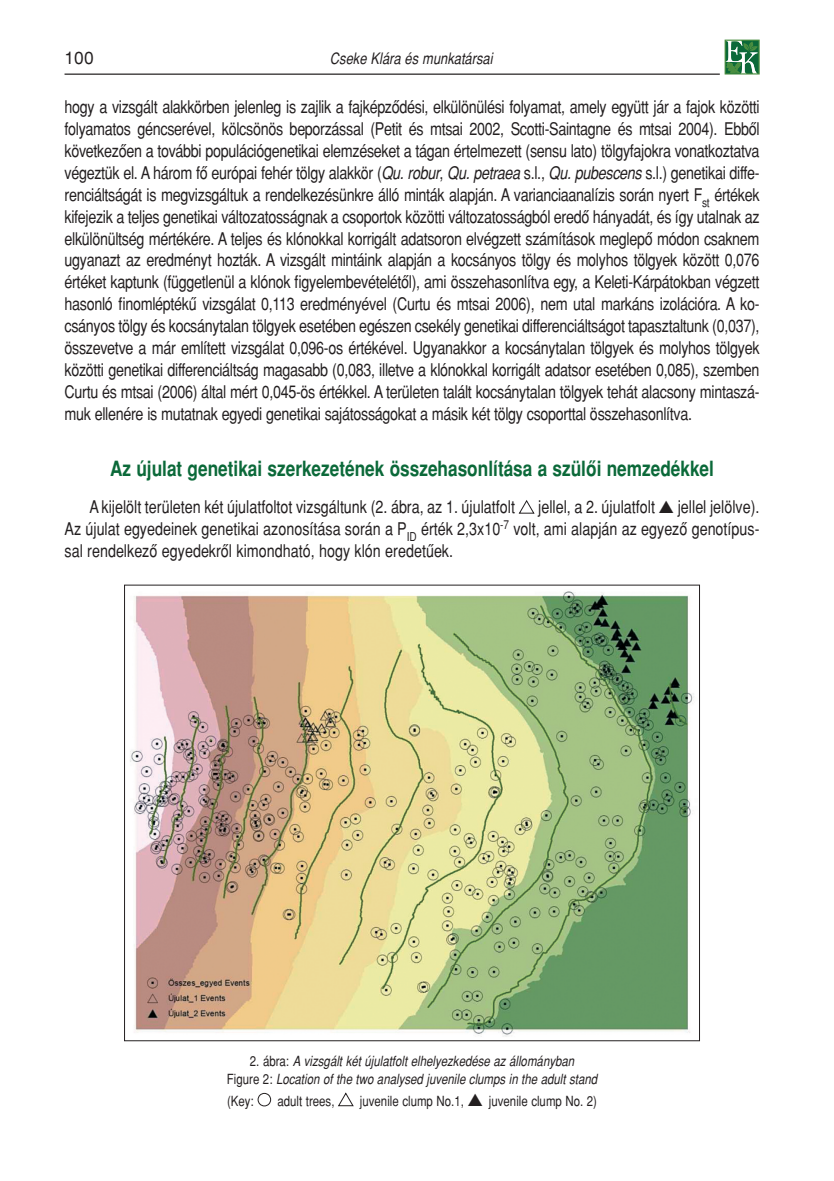
<style>
.page{position:relative;width:834px;height:1181px;background:#fff}
.page>*{position:absolute;margin:0;border:0;box-sizing:border-box;transform-origin:0 0}
.t1{font:700 21px "Helvetica AH Narrow";color:#0b6939}
.t2{font:17.5px/21.9px "Helvetica AH Narrow";letter-spacing:-.01em;color:#231f20;text-align:justify}
.t3{font:17.5px "Helvetica AH";color:#231f20}
.t4{font:italic 15.75px "H Helvetica Narrow";color:#231f20}
.t5{font:italic 14px/17.5px "H Helvetica Narrow";color:#231f20;text-align:center}
.t6{font:14px "Helvetica AH Narrow";color:#231f20}
.s1{font-family:"H Helvetica Narrow";font-style:italic}
.s2{color:#fff}
.s3{font-family:"Helvetica AH Narrow";font-style:normal}
</style>
<div class="page">
<hr style="left:64px;top:74px;width:655px;height:1px;background:#231f20">
<div style="left:724px;top:40px;width:35px;height:34px;border:2px solid #4a8e40"></div>
<svg style="left:725px;top:41px;width:33px;height:32px"></svg>
<img style="left:130px;top:591px;width:564px;height:446px">
<p class="t3" style="left:64px;top:47px;width:31px">100</p>
<p class="t4" style="left:330px;top:49px;width:164px">Cseke Klára és munkatársai</p>
<p class="t2" style="left:64px;top:96px;width:696px">hogy a vizsgált alakkörben jelenleg is zajlik a fajképzôdési, elkülönülési folyamat, amely együtt jár a fajok közötti folyamatos géncserével, kölcsönös beporzással (Petit és mtsai 2002, Scotti-Saintagne és mtsai 2004). Ebbôl következôen a további populációgenetikai elemzéseket a tágan értelmezett (sensu lato) tölgyfajokra vonatkoztatva végeztük el. A három fô európai fehér tölgy alakkör (<span class="s1">Qu. robur</span>, <span class="s1">Qu. petraea</span> s.l., <span class="s1">Qu. pubescens</span> s.l.) genetikai diffe&shy;renciáltságát is megvizsgáltuk a rendelkezésünkre álló minták alapján. A varianciaanalízis során nyert F<sub>st</sub> értékek kifejezik a teljes genetikai változatosságnak a csoportok közötti változatosságból eredô hányadát, és így utalnak az elkülönültség mértékére. A teljes és klónokkal korrigált adatsoron elvégzett számítások meglepô módon csaknem ugyanazt az eredményt hozták. A vizsgált mintáink alapján a kocsányos tölgy és molyhos tölgyek között 0,076 értéket kaptunk (függetlenül a klónok figyelembevételétôl), ami összehasonlítva egy, a Keleti-Kárpátokban végzett hasonló finomléptékû vizsgálat 0,113 eredményével (Curtu és mtsai 2006), nem utal markáns izolációra. A ko&shy;csányos tölgy és kocsánytalan tölgyek esetében egészen csekély genetikai differenciáltságot tapasztaltunk (0,037), összevetve a már említett vizsgálat 0,096-os értékével. Ugyanakkor a kocsánytalan tölgyek és molyhos tölgyek közötti genetikai differenciáltság magasabb (0,083, illetve a klónokkal korrigált adatsor esetében 0,085), szemben Curtu és mtsai (2006) által mért 0,045-ös értékkel. A területen talált kocsánytalan tölgyek tehát alacsony mintaszá&shy;muk ellenére is mutatnak egyedi genetikai sajátosságokat a másik két tölgy csoporttal összehasonlítva.</p>
<p class="t1" style="left:110px;top:457px;width:605px">Az újulat genetikai szerkezetének összehasonlítása a szülôi nemzedékkel</p>
<p class="t2" style="left:64px;top:496px;width:696px;text-indent:25px">A kijelölt területen két újulatfoltot vizsgáltunk (2. ábra, az 1. újulatfolt <span class="s2">▲</span> jellel, a 2. újulatfolt ▲ jellel jelölve).<br>Az újulat egyedeinek genetikai azonosítása során a P<sub>ID</sub> érték 2,3x10<sup>-7</sup> volt, ami alapján az egyezô genotípus&shy;sal rendelkezô egyedekrôl kimondható, hogy klón eredetûek.</p>
<p class="t5" style="left:227px;top:1052px;width:372px"><span class="s3">2. ábra:</span> A vizsgált két újulatfolt elhelyezkedése az állományban<br><span class="s3">Figure 2:</span> Location of the two analysed juvenile clumps in the adult stand</p>
<p class="t6" style="left:227px;top:1092px;width:371px">(Key: <span class="s2">●</span> adult trees, <span class="s2">▲</span> juvenile clump No.1, ▲ juvenile clump No. 2)</p>
</div>
